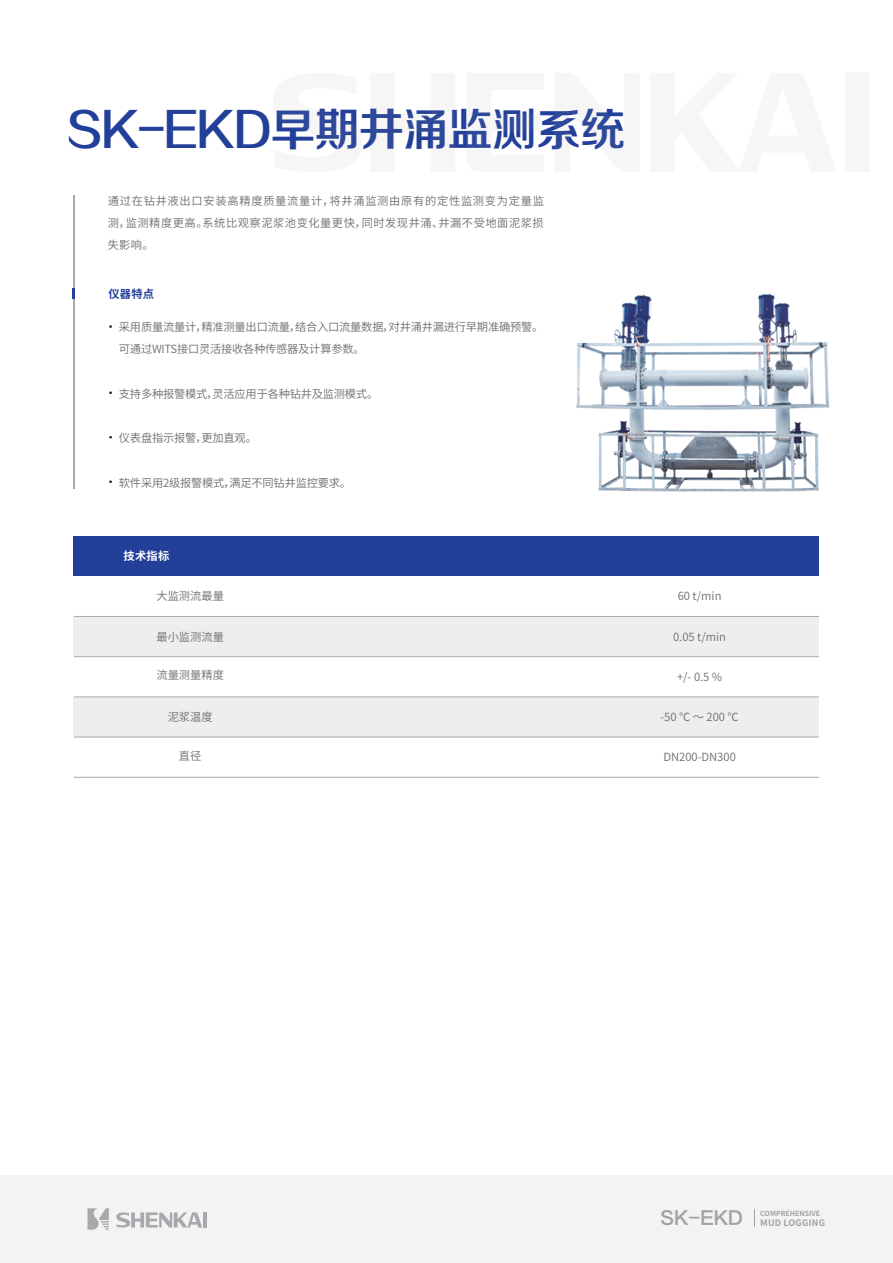
<style>
.page{position:relative;width:893px;height:1263px;background:#fff}
.page>*{position:absolute;margin:0;border:0;box-sizing:border-box;transform-origin:0 0}
.t1{font:45.15px "FZZZHONGJW GB1 0";letter-spacing:-.02em;color:#223f99}
.t2{font:11.25px/22.2px "Source Han Sans CN";letter-spacing:-.02em;color:#6c6d70}
.t3{font:11.25px "Source Han Sans CN";color:#6c6d70}
.t4{font:700 11.25px "Source Han Sans CN";color:#223f99}
.t5{font:700 11.25px "Source Han Sans CN";color:#fff}
.t6{font:700 8.85px "Source Han Sans CN";letter-spacing:.02em;color:#a0a2a4}
.t7{font:700 7.05px "Source Han Sans CN";color:#a0a2a4}
</style>
<div class="page">
<hr style="left:73px;top:195px;width:1px;height:293px;background:#a8a9ad">
<svg style="left:72px;top:289px;width:3px;height:10px"></svg>
<div style="left:74px;top:536px;width:745px;height:40px;background:#223f99"></div>
<div style="left:74px;top:616px;width:745px;height:41px;background:#edeeee"></div>
<div style="left:74px;top:697px;width:745px;height:40px;background:#edeeee"></div>
<hr style="left:74px;top:697px;width:745px;height:1px;background:#a8a9ad">
<hr style="left:74px;top:656px;width:745px;height:1px;background:#a8a9ad">
<hr style="left:74px;top:616px;width:745px;height:1px;background:#a8a9ad">
<hr style="left:74px;top:777px;width:745px;height:1px;background:#a8a9ad">
<hr style="left:74px;top:737px;width:745px;height:1px;background:#a8a9ad">
<img style="left:576px;top:293px;width:254px;height:199px">
<div style="left:0;top:1176px;width:893px;height:87px;background:#f3f3f3"></div>
<svg style="left:87px;top:1208px;width:22px;height:22px"></svg>
<hr style="left:203px;top:1212px;width:4px;height:15px;background:#a8a9ad">
<svg style="left:116px;top:1212px;width:86px;height:15px"></svg>
<div style="left:845px;top:73px;width:25px;height:99px;background:#f6f6f6"></div>
<h1 class="t1" style="left:67px;top:105px;width:560px">SK-EKD早期井涌监测系统</h1>
<p class="t2" style="left:108px;top:190px;width:438px;text-align:justify">通过在钻井液出口安装高精度质量流量计，将井涌监测由原有的定性监测变为定量监测，监测精度更高。系统比观察泥浆池变化量更快，同时发现井涌、井漏不受地面泥浆损失影响。</p>
<p class="t4" style="left:108px;top:288px;width:47px">仪器特点</p>
<p class="t2" style="left:119px;top:316px;width:426px">采用质量流量计，精准测量出口流量，结合入口流量数据，对井涌井漏进行早期准确预警。可通过WITS接口灵活接收各种传感器及计算参数。</p>
<p class="t2" style="left:119px;top:383px;width:261px">支持多种报警模式，灵活应用于各种钻井及监测模式。</p>
<p class="t2" style="left:119px;top:427px;width:140px">仪表盘指示报警，更加直观。</p>
<p class="t2" style="left:119px;top:472px;width:234px">软件采用2级报警模式，满足不同钻井监控要求。</p>
<p class="t5" style="left:124px;top:550px;width:47px">技术指标</p>
<p class="t2" style="left:156px;top:585px;width:69px">大监测流最量</p>
<p class="t2" style="left:156px;top:626px;width:69px">最小监测流量</p>
<p class="t2" style="left:156px;top:664px;width:69px">流量测量精度</p>
<p class="t2" style="left:168px;top:706px;width:47px">泥浆温度</p>
<p class="t2" style="left:678px;top:585px;width:45px">60 t/min</p>
<p class="t2" style="left:673px;top:626px;width:54px">0.05 t/min</p>
<p class="t2" style="left:677px;top:666px;width:47px">+/- 0.5 %</p>
<p class="t2" style="left:660px;top:706px;width:80px">-50 ℃ ～ 200 ℃</p>
<p class="t2" style="left:179px;top:744px;width:24px">直径</p>
<p class="t3" style="left:663px;top:750px;width:74px">DN200-DN300</p>
<p class="t7" style="left:760px;top:1209px;width:62px">COMPREHENSIVE</p>
<p class="t6" style="left:660px;top:1218px;width:166px"><sup>SK-EKD</sup> MUD LOGGING</p>
</div>
